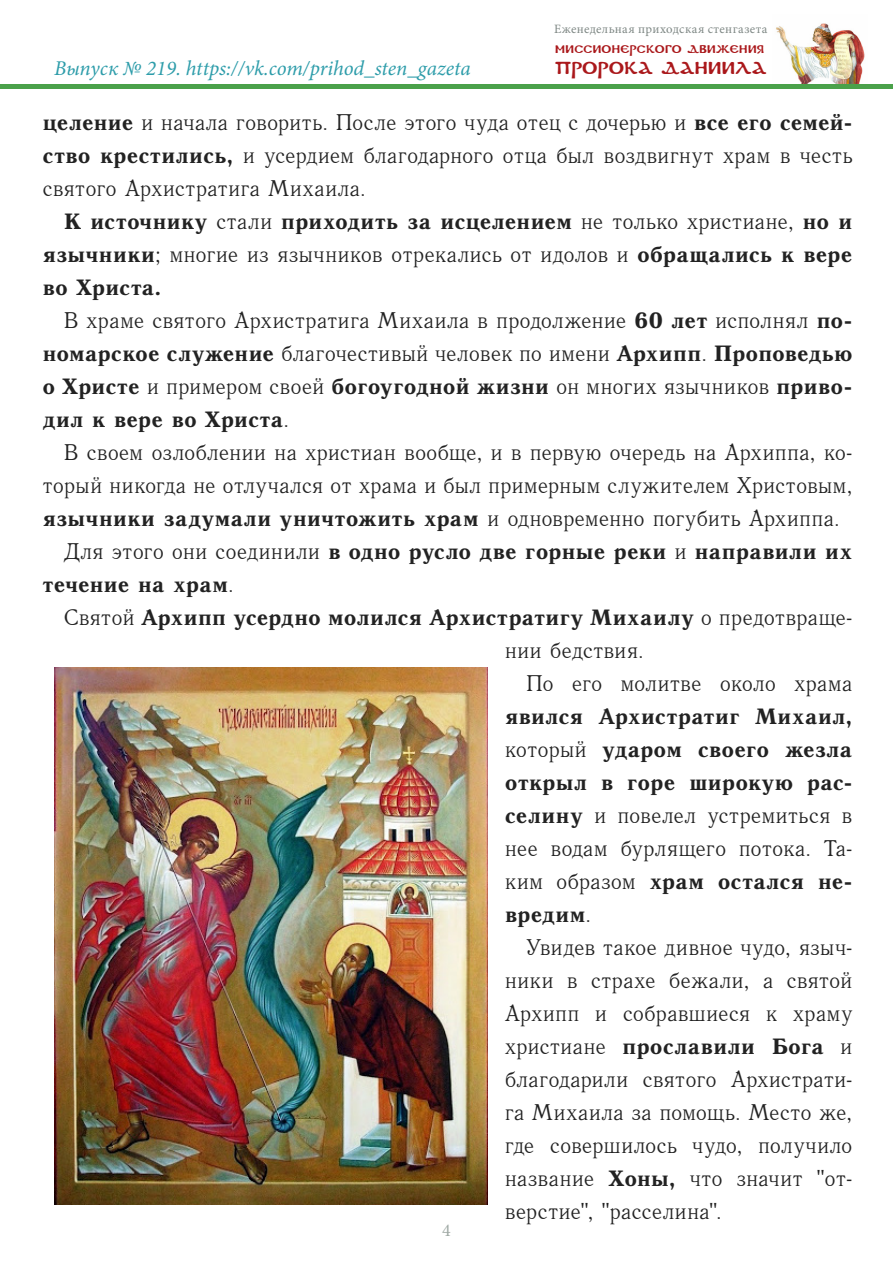
<style>
.page{position:relative;width:893px;height:1263px;background:#fff}
.page>*{position:absolute;margin:0;border:0;box-sizing:border-box;transform-origin:0 0}
._2__Основной_текст{font:22.5px/33px "Antiqua";letter-spacing:-.005em;color:#222;text-align:justify}
._2__Основной_текст-2{font:700 22.5px/33px "Antiqua";letter-spacing:-.01em;color:#222;text-align:justify}
.t1{font:italic 21px "Minion Pro";letter-spacing:-.005em;color:#2e9daa}
.t2{font:18px "Minion Pro";color:#9fa9a4}
.t3{font:17.1px "DS Coptic";letter-spacing:.01em;color:#aa181b}
.t4{font:12.75px "Minion Pro";letter-spacing:.03em;color:#7f8885}
.t5{font:10.95px "DS Coptic";letter-spacing:.025em;color:#aa181b}
.s1{font-weight:700}
.s2{font-weight:400}
</style>
<div class="page">
<img style="left:776px;top:23px;width:89px;height:61px">
<div style="left:0;top:84px;width:893px;height:5px;background:#4aa14a"></div>
<img style="left:54px;top:668px;width:434px;height:536px">
<p class="t1" style="left:54px;top:54px;width:418px">Выпуск № 219. https://vk.com/prihod_sten_gazeta</p>
<p class="t4" style="left:554px;top:21px;width:215px">Еженедельная приходская стенгазета</p>
<p class="t5" style="left:555px;top:42px;width:210px">Миссионерского движения</p>
<p class="t3" style="left:555px;top:57px;width:213px">ПРОРОКА ДАНИИЛА</p>
<p class="_2__Основной_текст" style="left:43px;top:106px;width:812px"><span class="s1">целение</span> и начала говорить. После этого чуда отец с дочерью и <span class="s1">все его семей&shy;ство крестились,</span> и усердием благодарного отца был воздвигнут храм в честь святого Архистратига Михаила.</p>
<p class="_2__Основной_текст-2" style="left:43px;top:205px;width:812px;text-indent:21px">К источнику <span class="s2">стали</span> приходить за исцелением <span class="s2">не только христиане,</span> но и язычники<span class="s2">; многие из язычников отрекались от идолов и</span> обращались к вере во Христа.</p>
<p class="_2__Основной_текст" style="left:43px;top:304px;width:812px;text-indent:21px">В храме святого Архистратига Михаила в продолжение <span class="s1">60 лет</span> исполнял <span class="s1">по&shy;номарское служение</span> благочестивый человек по имени <span class="s1">Архипп</span>. <span class="s1">Проповедью о Христе</span> и примером своей <span class="s1">богоугодной жизни</span> он многих язычников <span class="s1">приво&shy;дил к вере во Христа</span>.</p>
<p class="_2__Основной_текст" style="left:43px;top:436px;width:812px;text-indent:21px">В своем озлоблении на христиан вообще, и в первую очередь на Архиппа, ко&shy;торый никогда не отлучался от храма и был примерным служителем Христовым, <span class="s1">язычники задумали уничтожить храм</span> и одновременно погубить Архиппа.</p>
<p class="_2__Основной_текст-2" style="left:43px;top:535px;width:812px;text-indent:21px"><span class="s2">Для этого они соединили</span> в одно русло две горные реки <span class="s2">и</span> направили их течение на храм<span class="s2">.</span></p>
<p class="_2__Основной_текст-2" style="left:505px;top:601px;width:349px;text-indent:-441px"><span class="s2">Святой</span> Архипп усердно молился Архистратигу Михаилу <span class="s2">о предотвраще&shy;нии бедствия.</span></p>
<p class="_2__Основной_текст-2" style="left:505px;top:667px;width:349px;text-indent:21px"><span class="s2">По его молитве около храма </span>явился Архистратиг Михаил, <span class="s2">который</span> ударом своего жезла открыл в горе широкую рас&shy;селину <span class="s2">и повелел устремиться в нее водам бурлящего потока. Та&shy;ким образом</span> храм остался не&shy;вредим<span class="s2">.</span></p>
<p class="_2__Основной_текст" style="left:505px;top:931px;width:349px;text-indent:21px">Увидев такое дивное чудо, языч&shy;ники в страхе бежали, а святой Архипп и собравшиеся к храму христиане <span class="s1">прославили Бога</span> и благодарили святого Архистрати&shy;га Михаила за помощь. Место же, где совершилось чудо, получило название <span class="s1">Хоны,</span> что значит "от&shy;верстие", "расселина".</p>
<p class="t2" style="left:442px;top:1218px;width:10px">4</p>
</div>
